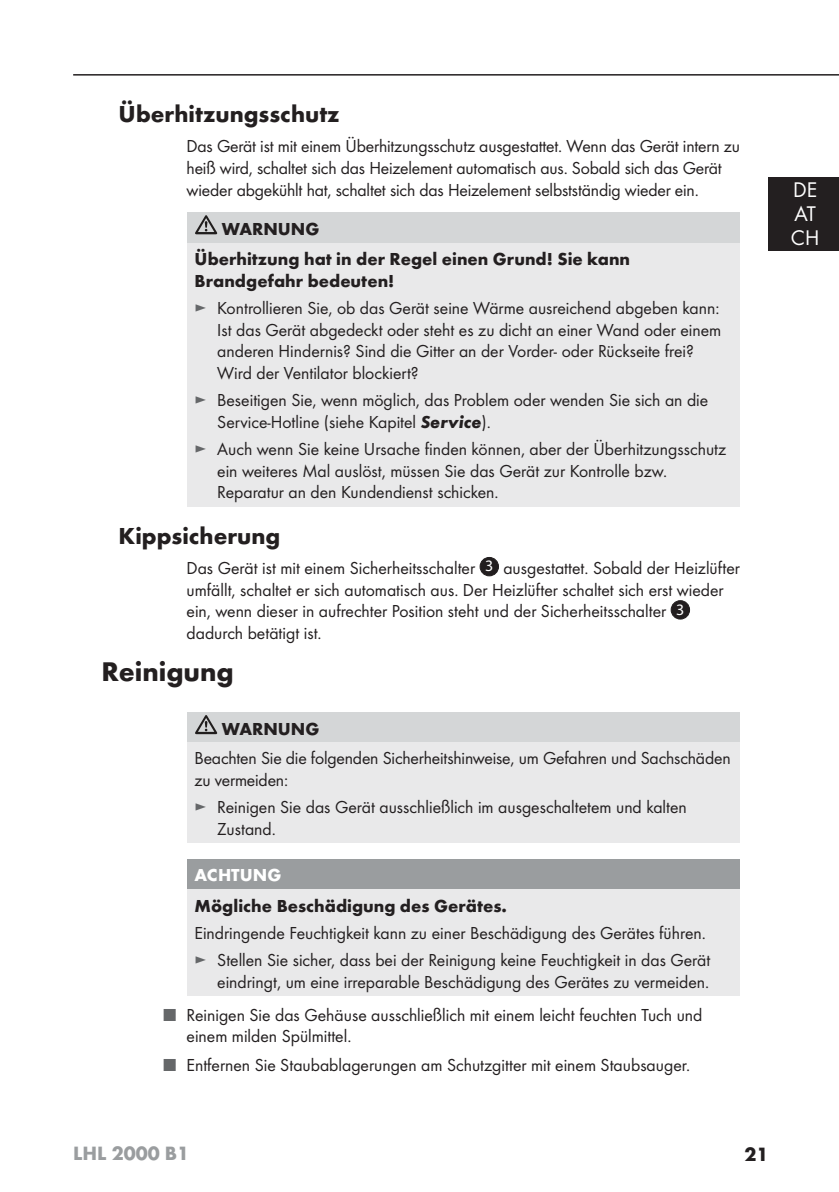
<style>
.page{position:relative;width:839px;height:1192px;background:#fff}
.page>*{position:absolute;margin:0;border:0;box-sizing:border-box;transform-origin:0 0}
.t1{font:700 28px "Futura";color:#231f20}
.t2{font:700 24px "Futura";color:#231f20}
.t3{font:22px/24px "Futura Boo";color:#fff}
.t4{font:700 20px "Futura";color:#9a9d9f}
.t5{font:700 20px "Futura";color:#231f20}
.t6{font:18px/21.6px "Futura Boo";color:#231f20}
.t7{font:700 18px/30.2px "Futura";color:#231f20}
.t8{font:700 18px "Futura";color:#fff}
.s1{color:#656769}
.s2{font-family:"Futura";font-weight:700;font-style:italic}
</style>
<div class="page">
<hr style="left:73px;top:74px;width:766px;height:2px;background:#231f20">
<div style="left:768px;top:177px;width:71px;height:74px;background:#231f20"></div>
<div style="left:187px;top:212px;width:552px;height:31px;background:#d4d6d7"></div>
<div style="left:187px;top:243px;width:552px;height:263px;background:#e9e9ea"></div>
<svg style="left:195px;top:215px;width:22px;height:19px"></svg>
<div style="left:480px;top:557px;width:18px;height:18px;background:#221e1f;border-radius:50%"></div>
<div style="left:480px;top:557px;width:19px;height:19px;border:1px solid #221e1f;border-radius:50%"></div>
<div style="left:671px;top:600px;width:18px;height:19px;background:#221e1f;border-radius:50%"></div>
<div style="left:671px;top:600px;width:19px;height:19px;border:1px solid #221e1f;border-radius:50%"></div>
<div style="left:187px;top:711px;width:552px;height:31px;background:#d4d6d7"></div>
<div style="left:187px;top:742px;width:552px;height:100px;background:#e9e9ea"></div>
<svg style="left:195px;top:715px;width:22px;height:19px"></svg>
<div style="left:187px;top:859px;width:552px;height:30px;background:#9a9d9f"></div>
<div style="left:187px;top:889px;width:552px;height:106px;background:#e9e9ea"></div>
<h2 class="t2" style="left:119px;top:105px;width:223px">Überhitzungsschutz</h2>
<p class="t6" style="left:187px;top:136px;width:555px">Das Gerät ist mit einem Überhitzungsschutz ausgestattet. Wenn das Gerät intern zu heiß wird, schaltet sich das Heizelement automatisch aus. Sobald sich das Gerät wieder abgekühlt hat, schaltet sich das Heizelement selbstständig wieder ein.</p>
<p class="t7" style="left:195px;top:215px;width:437px;text-indent:27px">WARNUNG<br>Überhitzung hat in der Regel einen Grund! Sie kann</p>
<p class="t7" style="left:195px;top:267px;width:201px">Brandgefahr bedeuten!</p>
<p class="t6" style="left:217px;top:298px;width:505px;text-indent:-23px"><span class="s1">►</span> Kontrollieren Sie, ob das Gerät seine Wärme ausreichend abgeben kann:<br>Ist das Gerät abgedeckt oder steht es zu dicht an einer Wand oder einem anderen Hindernis? Sind die Gitter an der Vorder- oder Rückseite frei?<br>Wird der Ventilator blockiert?</p>
<p class="t6" style="left:217px;top:390px;width:492px;text-indent:-23px"><span class="s1">►</span> Beseitigen Sie, wenn möglich, das Problem oder wenden Sie sich an die<br>Service-Hotline (siehe Kapitel <span class="s2">Service</span>).</p>
<p class="t6" style="left:217px;top:439px;width:510px;text-indent:-23px"><span class="s1">►</span> Auch wenn Sie keine Ursache finden können, aber der Überhitzungsschutz ein weiteres Mal auslöst, müssen Sie das Gerät zur Kontrolle bzw.<br>Reparatur an den Kundendienst schicken.</p>
<h2 class="t2" style="left:119px;top:526px;width:163px">Kippsicherung</h2>
<p class="t6" style="left:187px;top:558px;width:555px">Das Gerät ist mit einem Sicherheitsschalter <sup>3</sup> ausgestattet. Sobald der Heizlüfter umfällt, schaltet er sich automatisch aus. Der Heizlüfter schaltet sich erst wieder ein, wenn dieser in aufrechter Position steht und der Sicherheitsschalter <sup>3 </sup>dadurch betätigt ist.</p>
<h1 class="t1" style="left:101px;top:660px;width:134px">Reinigung</h1>
<p class="t7" style="left:222px;top:715px;width:99px">WARNUNG</p>
<p class="t6" style="left:195px;top:748px;width:537px">Beachten Sie die folgenden Sicherheitshinweise, um Gefahren und Sachschäden zu vermeiden:</p>
<p class="t6" style="left:217px;top:797px;width:471px;text-indent:-23px"><span class="s1">►</span> Reinigen Sie das Gerät ausschließlich im ausgeschaltetem und kalten<br>Zustand.</p>
<p class="t8" style="left:195px;top:868px;width:88px">ACHTUNG</p>
<p class="t7" style="left:195px;top:891px;width:314px">Mögliche Beschädigung des Gerätes.</p>
<p class="t6" style="left:195px;top:920px;width:517px;line-height:27.2px">Eindringende Feuchtigkeit kann zu einer Beschädigung des Gerätes führen. <span class="s1">►</span> Stellen Sie sicher, dass bei der Reinigung keine Feuchtigkeit in das Gerät</p>
<p class="t6" style="left:217px;top:971px;width:493px">eindringt, um eine irreparable Beschädigung des Gerätes zu vermeiden.</p>
<p class="t6" style="left:187px;top:1004px;width:517px;text-indent:-23px"><span class="s1">■</span> Reinigen Sie das Gehäuse ausschließlich mit einem leicht feuchten Tuch und einem milden Spülmittel.</p>
<p class="t6" style="left:164px;top:1055px;width:528px"><span class="s1">■</span> Entfernen Sie Staubablagerungen am Schutzgitter mit einem Staubsauger.</p>
<p class="t3" style="left:791px;top:178px;width:30px">DE<br>AT<br>CH</p>
<p class="t4" style="left:73px;top:1144px;width:117px">LHL 2000 B1</p>
<p class="t5" style="left:744px;top:1145px;width:25px">21</p>
</div>
